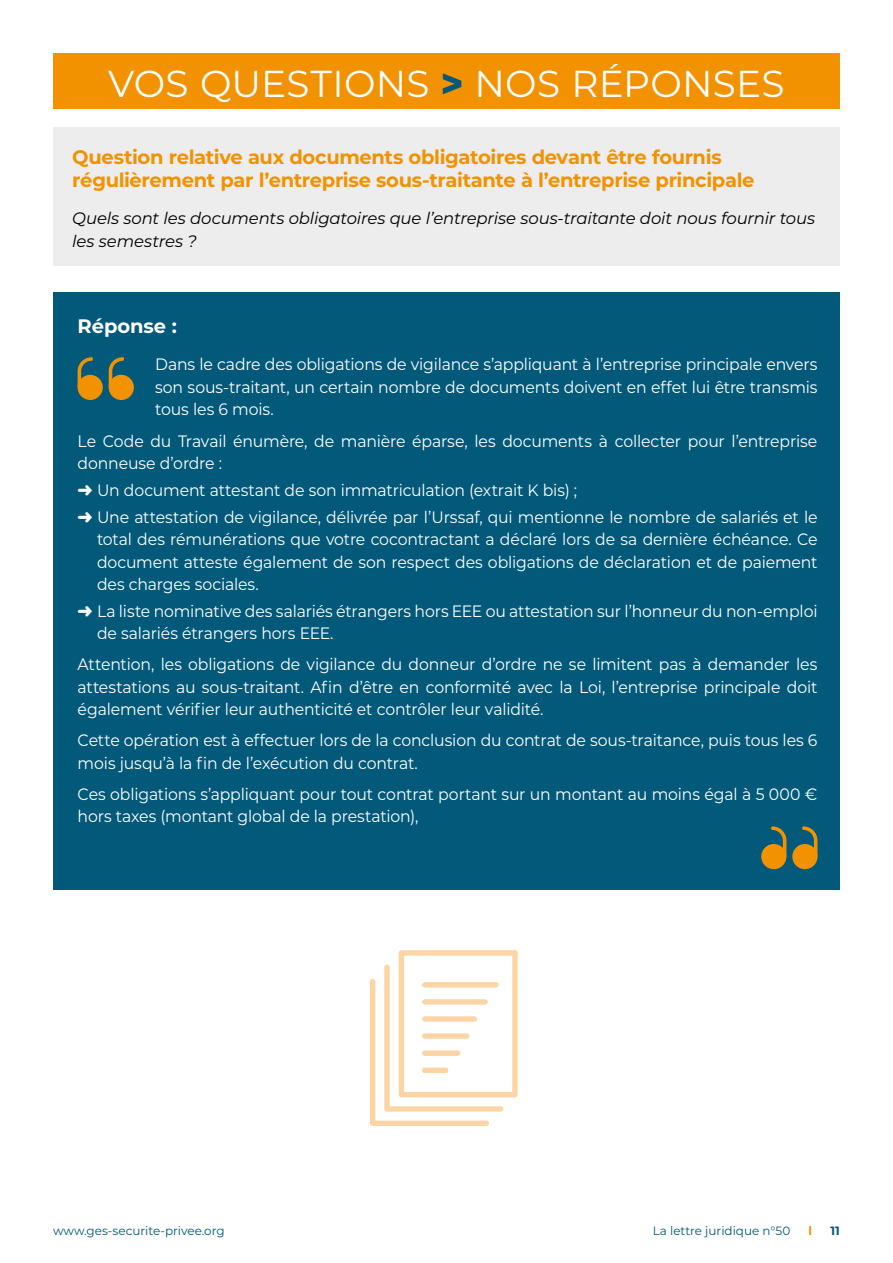
<style>
.page{position:relative;width:893px;height:1263px;background:#fff}
.page>*{position:absolute;margin:0;border:0;box-sizing:border-box;transform-origin:0 0}
.t1{font:37.5px "Montserrat";letter-spacing:.005em;color:#fff}
.t2{font:700 19.5px/23.4px "Montserrat";letter-spacing:-.02em;color:#f39200}
.t3{font:700 19.5px "Montserrat";letter-spacing:-.005em;color:#fff}
.t4{font:16.5px/22.5px "Montserrat";letter-spacing:-.01em;color:#fff;scale:.95 1}
.t5{font:italic 16.5px/22.5px "Montserrat";letter-spacing:-.01em;color:#000}
.t6{font:12px "Montserrat";color:#02597a}
.t7{font:700 12px "Montserrat";color:#02597a}
.t8{font:700 12px "Montserrat";color:#f39200}
.s1{font-weight:800;font-size:40.5px;color:#02597a}
</style>
<div class="page">
<div style="left:53px;top:53px;width:787px;height:55px;background:#f39200"></div>
<div style="left:53px;top:128px;width:787px;height:138px;background:#ededed"></div>
<div style="left:53px;top:293px;width:787px;height:597px;background:#02597a"></div>
<div style="left:792px;top:844px;width:25px;height:25px;background:#f39200;border-radius:50%"></div>
<svg style="left:802px;top:826px;width:15px;height:27px"></svg>
<div style="left:761px;top:844px;width:25px;height:25px;background:#f39200;border-radius:50%"></div>
<svg style="left:771px;top:826px;width:15px;height:27px"></svg>
<div style="left:78px;top:375px;width:25px;height:25px;background:#f39200;border-radius:50%"></div>
<svg style="left:78px;top:357px;width:15px;height:27px"></svg>
<div style="left:109px;top:375px;width:25px;height:25px;background:#f39200;border-radius:50%"></div>
<svg style="left:109px;top:357px;width:15px;height:27px"></svg>
<svg style="left:370px;top:950px;width:148px;height:176px"></svg>
<h1 class="t1" style="left:108px;top:58px;width:678px">VOS QUESTIONS <span class="s1">&gt;</span> NOS RÉPONSES</h1>
<p class="t2" style="left:72px;top:144px;width:684px">Question relative aux documents obligatoires devant être fournis régulièrement par l’entreprise sous-traitante à l’entreprise principale</p>
<p class="t5" style="left:72px;top:207px;width:744px">Quels sont les documents obligatoires que l’entreprise sous-traitante doit nous fournir tous les semestres ?</p>
<p class="t3" style="left:78px;top:312px;width:101px">Réponse :</p>
<p class="t4" style="left:155px;top:353px;width:699px;text-align:justify">Dans le cadre des obligations de vigilance s’appliquant à l’entreprise principale envers son sous-traitant, un certain nombre de documents doivent en effet lui être transmis tous les 6 mois.</p>
<p class="t4" style="left:78px;top:429px;width:780px">Le Code du Travail énumère, de manière éparse, les documents à collecter pour l’entreprise donneuse d’ordre :</p>
<p class="t4" style="left:78px;top:476px;width:780px;line-height:26.7px">➜ Un document attestant de son immatriculation (extrait K bis) ;<br>➜ Une attestation de vigilance, délivrée par l’Urssaf, qui mentionne le nombre de salariés et le</p>
<p class="t4" style="left:97px;top:527px;width:760px;text-align:justify">total des rémunérations que votre cocontractant a déclaré lors de sa dernière échéance. Ce document atteste également de son respect des obligations de déclaration et de paiement des charges sociales.</p>
<p class="t4" style="left:97px;top:599px;width:760px;text-indent:-19px">➜ La liste nominative des salariés étrangers hors EEE ou attestation sur l’honneur du non-emploi de salariés étrangers hors EEE.</p>
<p class="t4" style="left:78px;top:653px;width:780px;text-align:justify">Attention, les obligations de vigilance du donneur d’ordre ne se limitent pas à demander les attestations au sous-traitant. Afin d’être en conformité avec la Loi, l’entreprise principale doit également vérifier leur authenticité et contrôler leur validité.</p>
<p class="t4" style="left:78px;top:729px;width:780px">Cette opération est à effectuer lors de la conclusion du contrat de sous-traitance, puis tous les 6 mois jusqu’à la fin de l’exécution du contrat.</p>
<p class="t4" style="left:78px;top:782px;width:780px">Ces obligations s’appliquant pour tout contrat portant sur un montant au moins égal à 5 000 € hors taxes (montant global de la prestation),</p>
<p class="t6" style="left:53px;top:1222px;width:173px">www.ges-securite-privee.org</p>
<p class="t6" style="left:653px;top:1222px;width:139px">La lettre juridique n°50</p>
<p class="t8" style="left:808px;top:1222px;width:5px">l</p>
<p class="t7" style="left:830px;top:1222px;width:11px">11</p>
</div>
